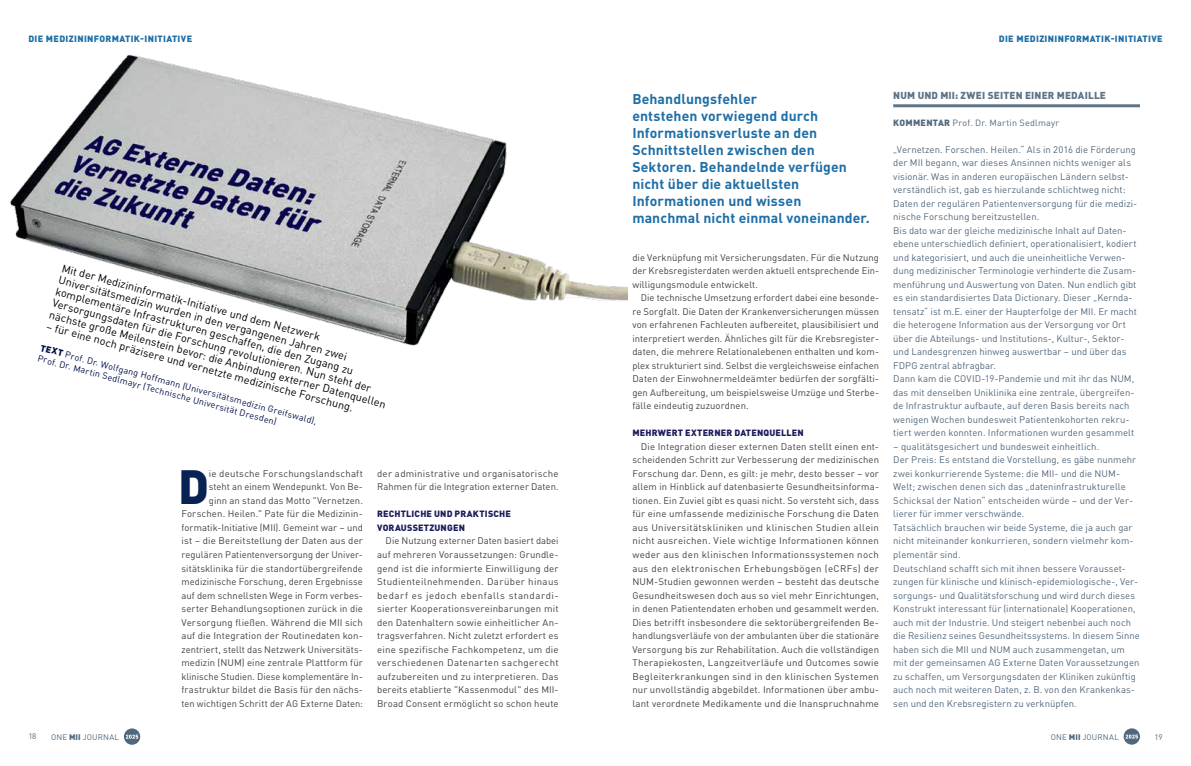
<style>
.page{position:relative;width:1191px;height:766px;background:#fff}
.page>*{position:absolute;margin:0;border:0;box-sizing:border-box;transform-origin:0 0}
.t1{font:900 47.4px "DIN Pro";color:#082254}
.t2{font:700 14px/17px "DIN Pro";letter-spacing:.01em;color:#1e6ea6}
.t3{font:11px/12px "DIN Pro";color:#000}
.t4{font:900 10px "DIN Pro";letter-spacing:.015em;color:#5e7487}
.t5{font:9.5px/13.5px "DIN Pro";letter-spacing:.01em;color:#414042;text-align:justify}
.t6{font:9.5px/13.5px "DIN Pro";letter-spacing:.005em;color:#51687c}
.t7{font:9px/10.8px "DIN Pro";color:#000f47}
.t8{font:900 9px/13.5px "DIN Pro";letter-spacing:.02em;color:#1c1d5a}
.t9{font:900 9px "DIN Pro";letter-spacing:.04em;color:#1e6ea6}
.t10{font:9px "DIN Pro";letter-spacing:.025em;color:#51687c}
.t11{font:8px "DIN Pro";letter-spacing:.02em;color:#51687c}
.s1{font-weight:900}
</style>
<div class="page">
<hr style="left:893px;top:104px;width:247px;height:3px;background:#5e7487">
<img style="left:10px;top:54px;width:617px;height:292px">
<svg style="left:1123px;top:728px;width:17px;height:16px"></svg>
<svg style="left:1125px;top:734px;width:13px;height:4px"></svg>
<svg style="left:124px;top:728px;width:16px;height:16px"></svg>
<svg style="left:126px;top:734px;width:12px;height:4px"></svg>
<p class="t9" style="left:28px;top:31px;width:165px">DIE MEDIZININFORMATIK-INITIATIVE</p>
<p class="t9" style="left:998px;top:31px;width:165px">DIE MEDIZININFORMATIK-INITIATIVE</p>
<p class="t3" style="left:64px;top:261px;width:349px;rotate:15deg">Mit der Medizininformatik-Initiative und dem Netzwerk Universitätsmedizin wurden in den vergangenen Jahren zwei komplementäre Infrastrukturen geschaffen, die den Zugang zu Versorgungsdaten für die Forschung revolutionieren. Nun steht der nächste große Meilenstein bevor: die Anbindung externer Datenquellen</p>
<p class="t3" style="left:48px;top:319px;width:319px;rotate:15deg">– für eine noch präzisere und vernetzte medizinische Forschung.</p>
<p class="t7" style="left:42px;top:341px;width:287px;rotate:15deg"><span class="s1">TEXT</span> Prof. Dr. Wolfgang Hoffmann (Universitätsmedizin Greifswald),<br>Prof. Dr. Martin Sedlmayr (Technische Universität Dresden)</p>
<p class="t5" style="left:181px;top:466px;width:183px;text-align:right">ie deutsche Forschungslandschaft<br>steht an einem Wendepunkt. Von Be-<br>ginn an stand das Motto "Vernetzen.<br>Forschen. Heilen." Pate für die Medizinin&shy;formatik-Initiative (MII). Gemeint war – und ist – die Bereitstellung der Daten aus der regulären Patientenversorgung der Univer&shy;sitätsklinika für die standortübergreifende medizinische Forschung, deren Ergebnisse auf dem schnellsten Wege in Form verbes&shy;serter Behandlungsoptionen zurück in die Versorgung fließen. Während die MII sich auf die Integration der Routinedaten kon&shy;zentriert, stellt das Netzwerk Universitäts&shy;medizin (NUM) eine zentrale Plattform für klinische Studien. Diese komplementäre In&shy;frastruktur bildet die Basis für den nächs&shy;ten wichtigen Schritt der AG Externe Daten:</p>
<p class="t5" style="left:377px;top:466px;width:183px">der administrative und organisatorische<br>Rahmen für die Integration externer Daten.</p>
<h1 class="t1" style="left:178px;top:448px;width:32px">D</h1>
<p class="t8" style="left:377px;top:506px;width:135px">RECHTLICHE UND PRAKTISCHE<br>VORAUSSETZUNGEN</p>
<p class="t5" style="left:377px;top:533px;width:183px;text-indent:9px">Die Nutzung externer Daten basiert dabei auf mehreren Voraussetzungen: Grundle&shy;gend ist die informierte Einwilligung der Studienteilnehmenden. Darüber hinaus bedarf es jedoch ebenfalls standardi&shy;sierter Kooperationsvereinbarungen mit den Datenhaltern sowie einheitlicher An&shy;tragsverfahren. Nicht zuletzt erfordert es eine spezifische Fachkompetenz, um die verschiedenen Datenarten sachgerecht aufzubereiten und zu interpretieren. Das bereits etablierte "Kassenmodul" des MII-Broad Consent ermöglicht so schon heute</p>
<h2 class="t2" style="left:632px;top:90px;width:239px">Behandlungsfehler<br>entstehen vorwiegend durch<br>Informationsverluste an den<br>Schnittstellen zwischen den<br>Sektoren. Behandelnde verfügen nicht über die aktuellsten<br>Informationen und wissen manchmal nicht einmal voneinander.</h2>
<p class="t5" style="left:632px;top:250px;width:248px">die Verknüpfung mit Versicherungsdaten. Für die Nutzung der Krebsregisterdaten werden aktuell entsprechende Ein&shy;willigungsmodule entwickelt.</p>
<p class="t5" style="left:632px;top:290px;width:248px;text-indent:9px">Die technische Umsetzung erfordert dabei eine besonde&shy;re Sorgfalt. Die Daten der Krankenversicherungen müssen von erfahrenen Fachleuten aufbereitet, plausibilisiert und interpretiert werden. Ähnliches gilt für die Krebsregister&shy;daten, die mehrere Relationalebenen enthalten und kom&shy;plex strukturiert sind. Selbst die vergleichsweise einfachen Daten der Einwohnermeldeämter bedürfen der sorgfälti&shy;gen Aufbereitung, um beispielsweise Umzüge und Sterbe&shy;fälle eindeutig zuzuordnen.</p>
<p class="t8" style="left:632px;top:425px;width:173px">MEHRWERT EXTERNER DATENQUELLEN</p>
<p class="t5" style="left:632px;top:439px;width:248px;text-indent:9px">Die Integration dieser externen Daten stellt einen ent&shy;scheidenden Schritt zur Verbesserung der medizinischen Forschung dar. Denn, es gilt: je mehr, desto besser – vor allem in Hinblick auf datenbasierte Gesundheitsinforma&shy;tionen. Ein Zuviel gibt es quasi nicht. So versteht sich, dass für eine umfassende medizinische Forschung die Daten aus Universitätskliniken und klinischen Studien allein nicht ausreichen. Viele wichtige Informationen können weder aus den klinischen Informationssystemen noch aus den elektronischen Erhebungsbögen (eCRFs) der NUM-Studien gewonnen werden – besteht das deutsche Gesundheitswesen doch aus so viel mehr Einrichtungen, in denen Patientendaten erhoben und gesammelt werden.<br>Dies betrifft insbesondere die sektorübergreifenden Be&shy;handlungsverläufe von der ambulanten über die stationäre Versorgung bis zur Rehabilitation. Auch die vollständigen Therapiekosten, Langzeitverläufe und Outcomes sowie Begleiterkrankungen sind in den klinischen Systemen nur unvollständig abgebildet. Informationen über ambu&shy;lant verordnete Medikamente und die Inanspruchnahme</p>
<p class="t4" style="left:893px;top:87px;width:214px">NUM UND MII: ZWEI SEITEN EINER MEDAILLE</p>
<p class="t10" style="left:893px;top:115px;width:167px"><span class="s1">KOMMENTAR</span> Prof. Dr. Martin Sedlmayr</p>
<p class="t6" style="left:893px;top:142px;width:245px">„Vernetzen. Forschen. Heilen.“ Als in 2016 die Förderung der MII begann, war dieses Ansinnen nichts weniger als visionär. Was in anderen europäischen Ländern selbst&shy;verständlich ist, gab es hierzulande schlichtweg nicht:<br>Daten der regulären Patientenversorgung für die medizi&shy;nische Forschung bereitzustellen.<br>Bis dato war der gleiche medizinische Inhalt auf Daten&shy;ebene unterschiedlich definiert, operationalisiert, kodiert und kategorisiert, und auch die uneinheitliche Verwen&shy;dung medizinischer Terminologie verhinderte die Zusam&shy;menführung und Auswertung von Daten. Nun endlich gibt es ein standardisiertes Data Dictionary. Dieser „Kernda&shy;tensatz“ ist m.E. einer der Haupterfolge der MII. Er macht die heterogene Information aus der Versorgung vor Ort über die Abteilungs- und Institutions-, Kultur-, Sektor&shy;und Landesgrenzen hinweg auswertbar – und über das FDPG zentral abfragbar.<br>Dann kam die COVID-19-Pandemie und mit ihr das NUM, das mit denselben Uniklinika eine zentrale, übergreifen&shy;de Infrastruktur aufbaute, auf deren Basis bereits nach wenigen Wochen bundesweit Patientenkohorten rekru&shy;tiert werden konnten. Informationen wurden gesammelt</p>
<p class="t6" style="left:893px;top:439px;width:248px">– qualitätsgesichert und bundesweit einheitlich.<br>Der Preis: Es entstand die Vorstellung, es gäbe nunmehr zwei konkurrierende Systeme: die MII- und die NUM-Welt; zwischen denen sich das „dateninfrastrukturelle Schicksal der Nation“ entscheiden würde – und der Ver&shy;lierer für immer verschwände.<br>Tatsächlich brauchen wir beide Systeme, die ja auch gar nicht miteinander konkurrieren, sondern vielmehr kom&shy;plementär sind.<br>Deutschland schafft sich mit ihnen bessere Vorausset&shy;zungen für klinische und klinisch-epidemiologische-, Ver&shy;sorgungs- und Qualitätsforschung und wird durch dieses Konstrukt interessant für (internationale) Kooperationen, auch mit der Industrie. Und steigert nebenbei auch noch die Resilienz seines Gesundheitssystems. In diesem Sinne haben sich die MII und NUM auch zusammengetan, um mit der gemeinsamen AG Externe Daten Voraussetzungen zu schaffen, um Versorgungsdaten der Kliniken zukünftig auch noch mit weiteren Daten, z. B. von den Krankenkas&shy;sen und den Krebsregistern zu verknüpfen.</p>
<p class="t11" style="left:28px;top:729px;width:10px">18</p>
<p class="t11" style="left:51px;top:730px;width:70px">ONE <span class="s1">MII</span> JOURNAL</p>
<p class="t11" style="left:1050px;top:730px;width:70px">ONE <span class="s1">MII</span> JOURNAL</p>
<p class="t11" style="left:1154px;top:730px;width:10px">19</p>
</div>
